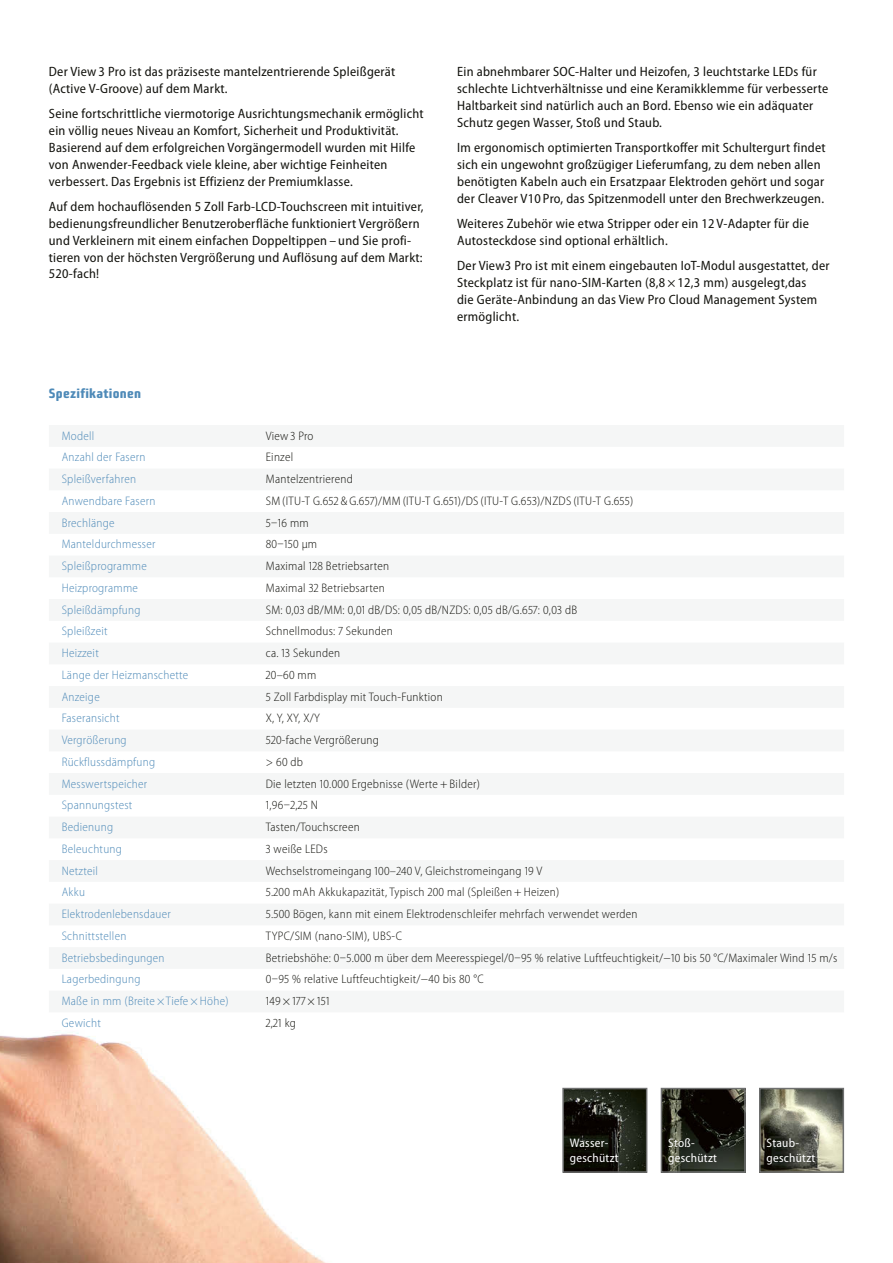
<style>
.page{position:relative;width:893px;height:1263px;background:#fff}
.page>*{position:absolute;margin:0;border:0;box-sizing:border-box;transform-origin:0 0}
.t1{font:semi-condensed 13.5px/16.8px "Qnmwxp Myriad Pro";letter-spacing:.02em;color:#12120d}
.t2{font:800 13.5px "Qlrpjl Bunuelo Clean Pro";letter-spacing:.02em;color:#4e8ab8}
.t3{font:300 semi-condensed 12.3px "Hgsnnr Myriad Pro";letter-spacing:.02em;color:#12120d}
.t4{font:300 semi-condensed 12.3px "Hgsnnr Myriad Pro";letter-spacing:.02em;color:#4e8ab8}
.t5{font:semi-condensed 12.3px/15.5px "Qnmwxp Myriad Pro";letter-spacing:.02em;color:#fff}
</style>
<div class="page">
<img style="left:0;top:1032px;width:326px;height:231px">
<div style="left:49px;top:425px;width:795px;height:22px;background:#f5f6f6"></div>
<div style="left:49px;top:469px;width:795px;height:21px;background:#f5f6f6"></div>
<div style="left:49px;top:512px;width:795px;height:22px;background:#f5f6f6"></div>
<div style="left:49px;top:556px;width:795px;height:21px;background:#f5f6f6"></div>
<div style="left:49px;top:599px;width:795px;height:22px;background:#f5f6f6"></div>
<div style="left:49px;top:643px;width:795px;height:21px;background:#f5f6f6"></div>
<div style="left:49px;top:686px;width:795px;height:22px;background:#f5f6f6"></div>
<div style="left:49px;top:730px;width:795px;height:21px;background:#f5f6f6"></div>
<div style="left:49px;top:773px;width:795px;height:22px;background:#f5f6f6"></div>
<div style="left:49px;top:817px;width:795px;height:21px;background:#f5f6f6"></div>
<div style="left:49px;top:860px;width:795px;height:22px;background:#f5f6f6"></div>
<div style="left:49px;top:904px;width:795px;height:21px;background:#f5f6f6"></div>
<div style="left:49px;top:947px;width:795px;height:22px;background:#f5f6f6"></div>
<div style="left:49px;top:991px;width:795px;height:21px;background:#f5f6f6"></div>
<svg style="left:562px;top:1087px;width:86px;height:86px;background:#25261f"></svg>
<svg style="left:759px;top:1087px;width:86px;height:86px;background:#7c7d6e"></svg>
<svg style="left:660px;top:1087px;width:86px;height:86px;background:#2b2b24"></svg>
<p class="t1" style="left:49px;top:63px;width:348px">Der View3 Pro ist das präziseste mantelzentrierende Spleißgerät (Active V-Groove) auf dem Markt.</p>
<p class="t1" style="left:49px;top:105px;width:376px">Seine fortschrittliche viermotorige Ausrichtungsmechanik ermöglicht ein völlig neues Niveau an Komfort, Sicherheit und Produktivität.<br>Basierend auf dem erfolgreichen Vorgängermodell wurden mit Hilfe von Anwender-Feedback viele kleine, aber wichtige Feinheiten verbessert. Das Ergebnis ist Effizienz der Premiumklasse.</p>
<p class="t1" style="left:49px;top:198px;width:376px">Auf dem hochauflösenden 5 Zoll Farb-LCD-Touchscreen mit intuitiver, bedienungsfreundlicher Benutzeroberfläche funktioniert Vergrößern und Verkleinern mit einem einfachen Doppeltippen – und Sie profi&shy;tieren von der höchsten Vergrößerung und Auflösung auf dem Markt:<br>520-fach!</p>
<p class="t2" style="left:49px;top:385px;width:94px">Spezifikationen</p>
<p class="t1" style="left:457px;top:63px;width:373px">Ein abnehmbarer SOC-Halter und Heizofen, 3 leuchtstarke LEDs für schlechte Lichtverhältnisse und eine Keramikklemme für verbesserte Haltbarkeit sind natürlich auch an Bord. Ebenso wie ein adäquater Schutz gegen Wasser, Stoß und Staub.</p>
<p class="t1" style="left:457px;top:139px;width:370px">Im ergonomisch optimierten Transportkoffer mit Schultergurt findet sich ein ungewohnt großzügiger Lieferumfang, zu dem neben allen benötigten Kabeln auch ein Ersatzpaar Elektroden gehört und sogar der Cleaver V10 Pro, das Spitzenmodell unter den Brechwerkzeugen.</p>
<p class="t1" style="left:457px;top:215px;width:353px">Weiteres Zubehör wie etwa Stripper oder ein 12V-Adapter für die<br>Autosteckdose sind optional erhältlich.</p>
<p class="t1" style="left:457px;top:257px;width:374px">Der View3 Pro ist mit einem eingebauten IoT-Modul ausgestattet, der Steckplatz ist für nano-SIM-Karten (8,8 × 12,3 mm) ausgelegt,das<br>die Geräte-Anbindung an das View Pro Cloud Management System ermöglicht.</p>
<p class="t4" style="left:62px;top:428px;width:34px">Modell</p>
<p class="t3" style="left:266px;top:428px;width:49px">View 3 Pro</p>
<p class="t4" style="left:62px;top:450px;width:85px">Anzahl der Fasern</p>
<p class="t3" style="left:266px;top:450px;width:29px">Einzel</p>
<p class="t4" style="left:62px;top:472px;width:76px">Spleißverfahren</p>
<p class="t3" style="left:266px;top:472px;width:88px">Mantelzentrierend</p>
<p class="t4" style="left:62px;top:493px;width:95px">Anwendbare Fasern</p>
<p class="t3" style="left:266px;top:493px;width:369px">SM (ITU-T G.652 &amp; G.657)/MM (ITU-T G.651)/DS (ITU-T G.653)/NZDS (ITU-T G.655)</p>
<p class="t4" style="left:62px;top:515px;width:54px">Brechlänge</p>
<p class="t3" style="left:266px;top:515px;width:45px">5–16 mm</p>
<p class="t4" style="left:62px;top:537px;width:95px">Manteldurchmesser</p>
<p class="t3" style="left:266px;top:537px;width:53px">80–150 µm</p>
<p class="t4" style="left:62px;top:559px;width:87px">Spleißprogramme</p>
<p class="t3" style="left:266px;top:559px;width:125px">Maximal 128 Betriebsarten</p>
<p class="t4" style="left:62px;top:580px;width:78px">Heizprogramme</p>
<p class="t3" style="left:266px;top:580px;width:121px">Maximal 32 Betriebsarten</p>
<p class="t4" style="left:62px;top:602px;width:80px">Spleißdämpfung</p>
<p class="t3" style="left:266px;top:602px;width:313px">SM: 0,03 dB/MM: 0,01 dB/DS: 0,05 dB/NZDS: 0,05 dB/G.657: 0,03 dB</p>
<p class="t4" style="left:62px;top:624px;width:47px">Spleißzeit</p>
<p class="t3" style="left:266px;top:624px;width:129px">Schnellmodus: 7 Sekunden</p>
<p class="t4" style="left:62px;top:646px;width:39px">Heizzeit</p>
<p class="t3" style="left:266px;top:646px;width:76px">ca. 13 Sekunden</p>
<p class="t4" style="left:62px;top:667px;width:128px">Länge der Heizmanschette</p>
<p class="t3" style="left:266px;top:667px;width:52px">20–60 mm</p>
<p class="t4" style="left:62px;top:689px;width:40px">Anzeige</p>
<p class="t3" style="left:266px;top:689px;width:178px">5 Zoll Farbdisplay mit Touch-Funktion</p>
<p class="t4" style="left:62px;top:711px;width:59px">Faseransicht</p>
<p class="t3" style="left:266px;top:711px;width:56px">X, Y, XY, X/Y</p>
<p class="t4" style="left:62px;top:733px;width:67px">Vergrößerung</p>
<p class="t3" style="left:266px;top:733px;width:115px">520-fache Vergrößerung</p>
<p class="t4" style="left:62px;top:754px;width:95px">Rückflussdämpfung</p>
<p class="t3" style="left:266px;top:754px;width:39px">&gt; 60 db</p>
<p class="t4" style="left:62px;top:776px;width:87px">Messwertspeicher</p>
<p class="t3" style="left:266px;top:776px;width:216px">Die letzten 10.000 Ergebnisse (Werte + Bilder)</p>
<p class="t4" style="left:62px;top:798px;width:72px">Spannungstest</p>
<p class="t3" style="left:266px;top:798px;width:54px">1,96–2,25 N</p>
<p class="t4" style="left:62px;top:820px;width:53px">Bedienung</p>
<p class="t3" style="left:266px;top:820px;width:95px">Tasten/Touchscreen</p>
<p class="t4" style="left:62px;top:841px;width:62px">Beleuchtung</p>
<p class="t3" style="left:266px;top:841px;width:63px">3 weiße LEDs</p>
<p class="t4" style="left:62px;top:863px;width:38px">Netzteil</p>
<p class="t3" style="left:266px;top:863px;width:278px">Wechselstromeingang 100–240 V, Gleichstromeingang 19 V</p>
<p class="t4" style="left:62px;top:885px;width:25px">Akku</p>
<p class="t3" style="left:266px;top:885px;width:295px">5.200 mAh Akkukapazität, Typisch 200 mal (Spleißen + Heizen)</p>
<p class="t4" style="left:62px;top:907px;width:111px">Elektrodenlebensdauer</p>
<p class="t3" style="left:266px;top:907px;width:373px">5.500 Bögen, kann mit einem Elektrodenschleifer mehrfach verwendet werden</p>
<p class="t4" style="left:62px;top:928px;width:66px">Schnittstellen</p>
<p class="t3" style="left:266px;top:928px;width:138px">TYPC/SIM (nano-SIM), UBS-C</p>
<p class="t4" style="left:62px;top:950px;width:104px">Betriebsbedingungen</p>
<p class="t3" style="left:266px;top:950px;width:573px">Betriebshöhe: 0–5.000 m über dem Meeresspiegel/0–95 % relative Luftfeuchtigkeit/−10 bis 50 °C/Maximaler Wind 15 m/s</p>
<p class="t4" style="left:62px;top:972px;width:80px">Lagerbedingung</p>
<p class="t3" style="left:266px;top:972px;width:219px">0–95 % relative Luftfeuchtigkeit/−40 bis 80 °C</p>
<p class="t4" style="left:62px;top:994px;width:168px">Maße in mm (Breite ×Tiefe × Höhe)</p>
<p class="t3" style="left:266px;top:994px;width:65px">149 × 177 × 151</p>
<p class="t4" style="left:62px;top:1015px;width:41px">Gewicht</p>
<p class="t3" style="left:266px;top:1015px;width:32px">2,21 kg</p>
<p class="t5" style="left:668px;top:1134px;width:50px">Stoß&shy;geschützt</p>
<p class="t5" style="left:570px;top:1134px;width:50px">Wasser&shy;geschützt</p>
<p class="t5" style="left:766px;top:1134px;width:50px">Staub&shy;geschützt</p>
</div>
